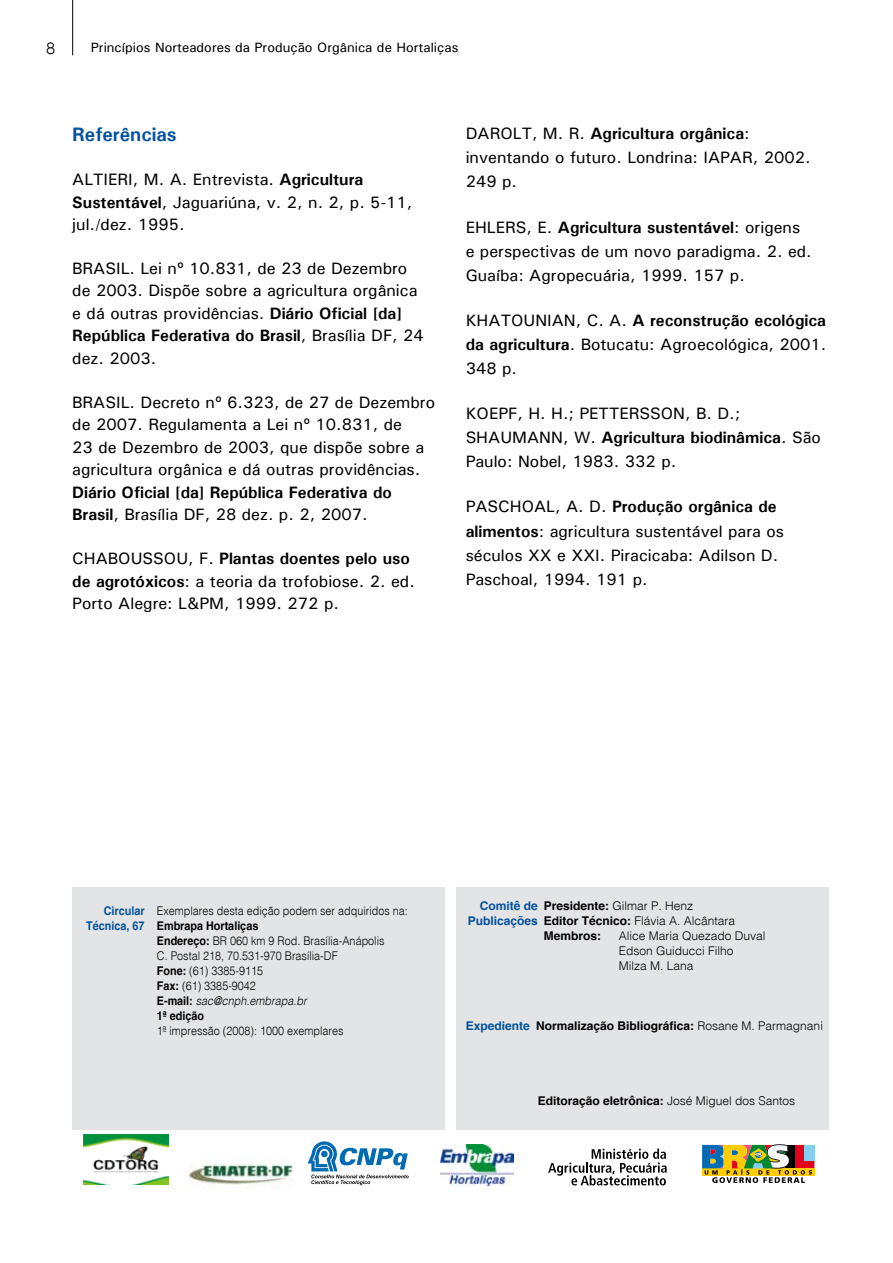
<style>
.page{position:relative;width:893px;height:1263px;background:#fff}
.page>*{position:absolute;margin:0;border:0;box-sizing:border-box;transform-origin:0 0}
.t1{font:700 19.5px "Univers";color:#00519e}
.t2{font:500 16.5px/22.5px "Univers";color:#000}
.t3{font:700 16.5px/22.5px "Univers";color:#000}
.t4{font:16.5px "Switzerland Light Plain";color:#000}
.t5{font:500 13.5px "Univers";color:#000}
.t6{font:12px/15px "Switzerland Light Plain";color:#000;scale:.9 1}
.t7{font:12px/15px "Switzerland Light Plain";color:#000}
.t8{font:700 12px "Switzerland";color:#000}
.t9{font:italic 300 12px/15px "Switzerland";color:#000;scale:.9 1}
.t10{font:700 12px "Switzerland";color:#000;scale:.9 1}
.s1{font-weight:700}
.s2{font-weight:500}
.s3{font-family:"Switzerland";font-weight:700;color:#00519e}
.s4{color:#00519e}
.s5{font-family:"Switzerland";font-weight:700}
.s6{font-family:"Switzerland";font-weight:300}
.s7{font-weight:700;font-style:normal}
.s8{font-style:inherit}
.s9{font-family:"Switzerland Light Plain";font-weight:400}
</style>
<div class="page">
<hr style="left:72px;top:0;width:1px;height:55px;background:#000">
<div style="left:72px;top:887px;width:373px;height:243px;background:#e3e4e5"></div>
<div style="left:456px;top:887px;width:373px;height:243px;background:#e3e4e5"></div>
<img style="left:84px;top:1134px;width:84px;height:50px">
<img style="left:441px;top:1144px;width:73px;height:41px">
<svg style="left:548px;top:1148px;width:119px;height:37px"></svg>
<svg style="left:702px;top:1144px;width:112px;height:39px"></svg>
<svg style="left:308px;top:1141px;width:101px;height:44px"></svg>
<img style="left:188px;top:1163px;width:106px;height:26px">
<p class="t4" style="left:46px;top:37px;width:11px">8</p>
<p class="t5" style="left:91px;top:39px;width:369px">Princípios Norteadores da Produção Orgânica de Hortaliças</p>
<p class="t1" style="left:72px;top:122px;width:106px">Referências</p>
<p class="t2" style="left:72px;top:168px;width:341px">ALTIERI, M. A. Entrevista. <span class="s1">Agricultura<br>Sustentável</span>, Jaguariúna, v. 2, n. 2, p. 5-11, jul./dez. 1995.</p>
<p class="t2" style="left:72px;top:257px;width:353px">BRASIL. Lei nº 10.831, de 23 de Dezembro de 2003. Dispõe sobre a agricultura orgânica e dá outras providências. <span class="s1">Diário Oficial [da] República Federativa do Brasil</span>, Brasília DF, 24 dez. 2003.</p>
<p class="t2" style="left:72px;top:390px;width:364px">BRASIL. Decreto nº 6.323, de 27 de Dezembro de 2007. Regulamenta a Lei nº 10.831, de<br>23 de Dezembro de 2003, que dispõe sobre a agricultura orgânica e dá outras providências.</p>
<p class="t3" style="left:72px;top:480px;width:321px">Diário Oficial [da] República Federativa do<br>Brasil<span class="s2">, Brasília DF, 28 dez. p. 2, 2007.</span></p>
<p class="t2" style="left:72px;top:547px;width:344px">CHABOUSSOU, F. <span class="s1">Plantas doentes pelo uso de agrotóxicos</span>: a teoria da trofobiose. 2. ed.<br>Porto Alegre: L&amp;PM, 1999. 272 p.</p>
<p class="t2" style="left:466px;top:121px;width:346px;line-height:24px">DAROLT, M. R. <span class="s1">Agricultura orgânica</span>: inventando o futuro. Londrina: IAPAR, 2002.<br>249 p.</p>
<p class="t2" style="left:466px;top:215px;width:348px;line-height:24px">EHLERS, E. <span class="s1">Agricultura sustentável</span>: origens e perspectivas de um novo paradigma. 2. ed.<br>Guaíba: Agropecuária, 1999. 157 p.</p>
<p class="t2" style="left:466px;top:308px;width:362px;line-height:24px;text-align:justify">KHATOUNIAN, C. A. <span class="s1">A reconstrução ecológica da agricultura</span>. Botucatu: Agroecológica, 2001.<br>348 p.</p>
<p class="t2" style="left:466px;top:401px;width:357px;line-height:24px">KOEPF, H. H.; PETTERSSON, B. D.;<br>SHAUMANN, W. <span class="s1">Agricultura biodinâmica</span>. São<br>Paulo: Nobel, 1983. 332 p.</p>
<p class="t2" style="left:466px;top:494px;width:320px;line-height:24px">PASCHOAL, A. D. <span class="s1">Produção orgânica de alimentos</span>: agricultura sustentável para os séculos XX e XXI. Piracicaba: Adilson D.<br>Paschoal, 1994. 191 p.</p>
<p class="t6" style="left:104px;top:903px;width:339px"><span class="s3">Circular</span> Exemplares desta edição podem ser adquiridos na:</p>
<p class="t10" style="left:86px;top:918px;width:193px"><span class="s4">Técnica, 67</span> Embrapa Hortaliças</p>
<p class="t6" style="left:157px;top:933px;width:254px"><span class="s5">Endereço:</span> BR 060 km 9 Rod. Brasília-Anápolis<br>C. Postal 218, 70.53<span class="s6">1-</span>970 Brasília-DF<br><span class="s5">Fone:</span> (61) 3385-9115<br><span class="s5">Fax:</span> (61) 3385-9042</p>
<p class="t9" style="left:157px;top:993px;width:168px"><span class="s7">E-mail:</span> sac@cnph.embrapa.br<br><span class="s7">1ª edição</span></p>
<p class="t6" style="left:157px;top:1023px;width:209px">1ª impressão (2008): 1000 exemplares</p>
<p class="t7" style="left:468px;top:898px;width:269px;text-indent:12px"><span class="s3">Comitê de</span> <span class="s5">Presidente:</span> Gilmar P. Henz<br><span class="s3">Publicações</span> <span class="s5">Editor Técnico:</span> Flávia A. Alcântara</p>
<p class="t8" style="left:544px;top:929px;width:59px">Membros:</p>
<p class="t7" style="left:619px;top:928px;width:148px">Alice Maria Quezado Duval<br>Edson Guiducci Filho<br>Milza M. Lana</p>
<p class="t8" style="left:466px;top:1019px;width:359px"><span class="s4">Expediente</span> Norma<span class="s8">l</span>ização Bibliográfica: <span class="s9">Rosane M. Parmagnani</span></p>
<p class="t8" style="left:538px;top:1094px;width:259px">Editoração eletrônica: <span class="s9">José Miguel dos Santos</span></p>
</div>
